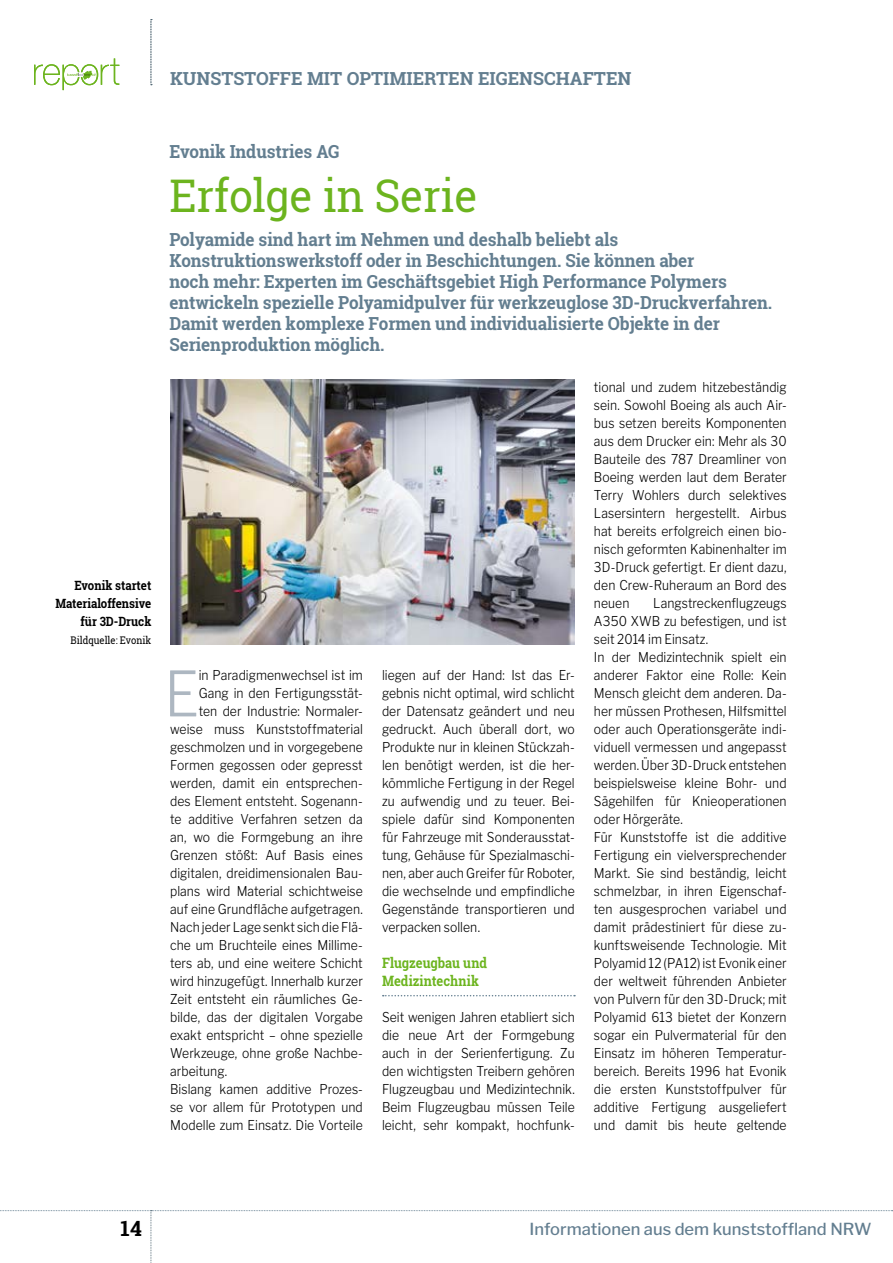
<style>
.page{position:relative;width:893px;height:1263px;background:#fff}
.page>*{position:absolute;margin:0;border:0;box-sizing:border-box;transform-origin:0 0}
.t1{font:300 61.95px "Libre Franklin";color:#adb7c1;scale:.9 1}
.t2{font:45px "Roboto Slab";letter-spacing:-.005em;color:#6cb41e;scale:.95 1}
.t3{font:700 21px "Roboto Slab";color:#000}
.t4{font:700 18px/21px "Roboto Slab";letter-spacing:-.005em;color:#637e90;scale:.95 1}
.t5{font:700 18px "Roboto Slab";letter-spacing:-.005em;color:#637e90}
.t6{font:500 16.5px "Libre Franklin";color:#637e90}
.t7{font:700 14.25px/18px "Roboto Slab";color:#6cb41e;scale:.9 1}
.t8{font:300 13.5px/18px "Libre Franklin";letter-spacing:.005em;color:#000;text-align:justify;scale:.9 1}
.t9{font:700 12.75px/18px "Roboto Slab";color:#000;text-align:right;scale:.9 1}
.t10{font:10.5px "Roboto Slab";color:#000;scale:.9 1}
</style>
<div class="page">
<svg style="left:383px;top:995px;width:192px;height:1px"></svg>
<img style="left:170px;top:380px;width:405px;height:264px">
<svg style="left:0;top:1210px;width:893px;height:53px"></svg>
<svg style="left:151px;top:19px;width:1px;height:66px"></svg>
<svg style="left:34px;top:58px;width:85px;height:32px"></svg>
<h3 class="t5" style="left:170px;top:66px;width:463px">KUNSTSTOFFE MIT OPTIMIERTEN EIGENSCHAFTEN</h3>
<p class="t9" style="left:55px;top:577px;width:108px">Evonik startet<br>Materialoffensive für 3D-Druck</p>
<p class="t10" style="left:71px;top:633px;width:91px">Bildquelle: Evonik</p>
<h3 class="t4" style="left:169px;top:141px;width:180px">Evonik Industries AG</h3>
<h2 class="t2" style="left:169px;top:165px;width:326px">Erfolge in Serie</h2>
<p class="t4" style="left:169px;top:229px;width:636px">Polyamide sind hart im Nehmen und deshalb beliebt als Konstruktionswerkstoff oder in Beschichtungen. Sie können aber<br>noch mehr: Experten im Geschäftsgebiet High Performance Polymers entwickeln spezielle Polyamidpulver für werkzeuglose 3D-Druckverfahren.<br>Damit werden komplexe Formen und individualisierte Objekte in der Serienproduktion möglich.</p>
<h1 class="t1" style="left:164px;top:657px;width:40px">E</h1>
<p class="t8" style="left:199px;top:666px;width:184px">in Paradigmenwechsel ist im</p>
<p class="t8" style="left:199px;top:684px;width:184px">Gang in den Fertigungsstät-</p>
<p class="t8" style="left:199px;top:702px;width:184px">ten der Industrie: Normaler-</p>
<p class="t8" style="left:170px;top:720px;width:216px">weise muss Kunststoffmaterial</p>
<p class="t8" style="left:170px;top:738px;width:216px">geschmolzen und in vorgegebene</p>
<p class="t8" style="left:170px;top:756px;width:216px">Formen gegossen oder gepresst</p>
<p class="t8" style="left:170px;top:774px;width:216px">werden, damit ein entsprechen-</p>
<p class="t8" style="left:170px;top:792px;width:216px">des Element entsteht. Sogenann-</p>
<p class="t8" style="left:170px;top:810px;width:216px">te additive Verfahren setzen da</p>
<p class="t8" style="left:170px;top:828px;width:216px">an, wo die Formgebung an ihre</p>
<p class="t8" style="left:170px;top:846px;width:216px">Grenzen stößt: Auf Basis eines</p>
<p class="t8" style="left:170px;top:864px;width:216px">digitalen, dreidimensionalen Bau-</p>
<p class="t8" style="left:170px;top:882px;width:216px">plans wird Material schichtweise</p>
<p class="t8" style="left:170px;top:900px;width:216px">auf eine Grundfläche aufgetragen.</p>
<p class="t8" style="left:170px;top:918px;width:216px">Nach jeder Lage senkt sich die Flä-</p>
<p class="t8" style="left:170px;top:936px;width:216px">che um Bruchteile eines Millime-</p>
<p class="t8" style="left:170px;top:954px;width:216px">ters ab, und eine weitere Schicht</p>
<p class="t8" style="left:170px;top:972px;width:216px">wird hinzugefügt. Innerhalb kurzer</p>
<p class="t8" style="left:170px;top:990px;width:216px">Zeit entsteht ein räumliches Ge-</p>
<p class="t8" style="left:170px;top:1008px;width:216px">bilde, das der digitalen Vorgabe</p>
<p class="t8" style="left:170px;top:1026px;width:216px">exakt entspricht – ohne spezielle</p>
<p class="t8" style="left:170px;top:1044px;width:216px">Werkzeuge, ohne große Nachbe-</p>
<p class="t8" style="left:170px;top:1062px;width:65px">arbeitung.</p>
<p class="t8" style="left:170px;top:1080px;width:216px">Bislang kamen additive Prozes-</p>
<p class="t8" style="left:170px;top:1098px;width:216px">se vor allem für Prototypen und</p>
<p class="t8" style="left:170px;top:1116px;width:216px">Modelle zum Einsatz. Die Vorteile</p>
<p class="t8" style="left:382px;top:666px;width:216px">liegen auf der Hand: Ist das Er&shy;gebnis nicht optimal, wird schlicht der Datensatz geändert und neu gedruckt. Auch überall dort, wo Produkte nur in kleinen Stückzah&shy;len benötigt werden, ist die her&shy;kömmliche Fertigung in der Regel zu aufwendig und zu teuer. Bei&shy;spiele dafür sind Komponenten für Fahrzeuge mit Sonderausstat&shy;tung, Gehäuse für Spezialmaschi&shy;nen, aber auch Greifer für Roboter, die wechselnde und empfindliche Gegenstände transportieren und verpacken sollen.</p>
<p class="t7" style="left:382px;top:954px;width:118px">Flugzeugbau und<br>Medizintechnik</p>
<p class="t8" style="left:382px;top:1008px;width:216px">Seit wenigen Jahren etabliert sich die neue Art der Formgebung auch in der Serienfertigung. Zu den wichtigsten Treibern gehören Flugzeugbau und Medizintechnik.<br>Beim Flugzeugbau müssen Teile leicht, sehr kompakt, hochfunk-</p>
<p class="t8" style="left:594px;top:378px;width:216px">tional und zudem hitzebeständig sein. Sowohl Boeing als auch Air&shy;bus setzen bereits Komponenten aus dem Drucker ein: Mehr als 30<br>Bauteile des 787 Dreamliner von Boeing werden laut dem Berater Terry Wohlers durch selektives Lasersintern hergestellt. Airbus hat bereits erfolgreich einen bio&shy;nisch geformten Kabinenhalter im 3D-Druck gefertigt. Er dient dazu, den Crew-Ruheraum an Bord des neuen</p>
<p class="t8" style="left:594px;top:594px;width:216px;text-align:left;text-indent:59px">Langstreckenflugzeugs<br>A350 XWB zu befestigen, und ist seit 2014 im Einsatz.<br>In der Medizintechnik spielt ein anderer Faktor eine Rolle: Kein<br>Mensch gleicht dem anderen. Da&shy;her müssen Prothesen, Hilfsmittel oder auch Operationsgeräte indi&shy;viduell vermessen und angepasst werden. Über 3D-Druck entstehen beispielsweise kleine Bohr- und<br>Sägehilfen für Knieoperationen oder Hörgeräte.<br>Für Kunststoffe ist die additive<br>Fertigung ein vielversprechender<br>Markt. Sie sind beständig, leicht schmelzbar, in ihren Eigenschaf&shy;ten ausgesprochen variabel und damit prädestiniert für diese zu&shy;kunftsweisende Technologie. Mit<br>Polyamid 12 (PA12) ist Evonik einer der weltweit führenden Anbieter von Pulvern für den 3D-Druck; mit<br>Polyamid 613 bietet der Konzern sogar ein Pulvermaterial für den<br>Einsatz im höheren Temperatur&shy;bereich. Bereits 1996 hat Evonik die ersten Kunststoffpulver für additive Fertigung ausgeliefert und damit bis heute geltende</p>
<h3 class="t3" style="left:121px;top:1213px;width:23px">14</h3>
<p class="t6" style="left:530px;top:1219px;width:344px">Informationen aus dem kunststoffland NRW</p>
</div>
